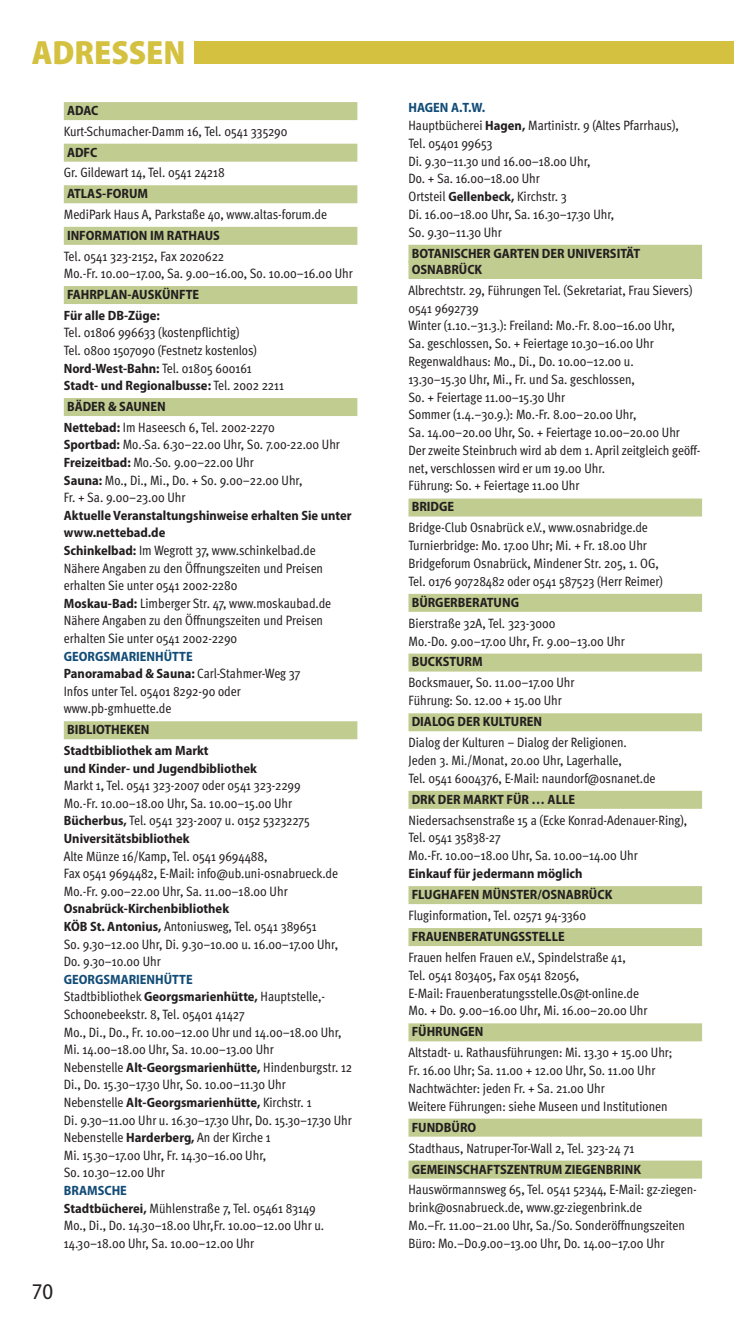
<style>
.page{position:relative;width:734px;height:1340px;background:#fff}
.page>*{position:absolute;margin:0;border:0;box-sizing:border-box;transform-origin:0 0}
.t1{font:900 semi-condensed 33.75px "Myriad Pro";color:#d4c140}
.t2{font:semi-condensed 22.5px "Myriad Pro";color:#231f20}
.t3{font:13.5px/17.6px "Meta Cond";color:#231f20}
.t4{font:700 semi-condensed 13.5px/20.7px "Myriad Pro";color:#231f20}
.s1{font-family:"Myriad Pro";font-weight:700;font-stretch:semi-condensed}
.s2{font-family:"Myriad Pro";font-weight:700;font-stretch:semi-condensed;color:#124c77}
</style>
<div class="page">
<div style="left:64px;top:102px;width:293px;height:18px;background:#c1cc91"></div>
<div style="left:64px;top:144px;width:293px;height:18px;background:#c1cc91"></div>
<div style="left:64px;top:185px;width:293px;height:18px;background:#c1cc91"></div>
<div style="left:64px;top:227px;width:293px;height:18px;background:#c1cc91"></div>
<div style="left:64px;top:286px;width:293px;height:18px;background:#c1cc91"></div>
<div style="left:64px;top:398px;width:293px;height:18px;background:#c1cc91"></div>
<div style="left:64px;top:721px;width:293px;height:18px;background:#c1cc91"></div>
<div style="left:408px;top:245px;width:294px;height:18px;background:#c1cc91"></div>
<div style="left:408px;top:261px;width:294px;height:18px;background:#c1cc91"></div>
<div style="left:408px;top:498px;width:294px;height:18px;background:#c1cc91"></div>
<div style="left:408px;top:594px;width:294px;height:18px;background:#c1cc91"></div>
<div style="left:408px;top:653px;width:294px;height:18px;background:#c1cc91"></div>
<div style="left:408px;top:713px;width:294px;height:18px;background:#c1cc91"></div>
<div style="left:408px;top:790px;width:294px;height:18px;background:#c1cc91"></div>
<div style="left:408px;top:886px;width:294px;height:18px;background:#c1cc91"></div>
<div style="left:408px;top:928px;width:294px;height:18px;background:#c1cc91"></div>
<div style="left:408px;top:1023px;width:294px;height:18px;background:#c1cc91"></div>
<div style="left:408px;top:1118px;width:294px;height:18px;background:#c1cc91"></div>
<div style="left:408px;top:1160px;width:294px;height:18px;background:#c1cc91"></div>
<div style="left:195px;top:41px;width:538px;height:23px;background:#d4c140"></div>
<p class="t1" style="left:32px;top:32px;width:155px">ADRESSEN</p>
<p class="t3" style="left:64px;top:101px;width:265px;line-height:20.7px"><span class="s1">ADAC<br></span>Kurt-Schumacher-Damm 16, Tel. 0541 335290<br><span class="s1">ADFC<br></span>Gr. Gildewart 14, Tel. 0541 24218<br><span class="s1">ATLAS-FORUM<br></span>MediPark Haus A, Parkstaße 40, www.altas-forum.de<br><span class="s1">INFORMATION IM RATHAUS<br></span>Tel. 0541 323-2152, Fax 2020622</p>
<p class="t3" style="left:64px;top:264px;width:290px;line-height:20.7px">Mo.-Fr. 10.00–17.00, Sa. 9.00–16.00, So. 10.00–16.00 Uhr<br><span class="s1">FAHRPLAN-AUSKÜNFTE<br>Für alle DB-Züge:</span></p>
<p class="t3" style="left:64px;top:325px;width:222px">Tel. 01806 996633 (kostenpflichtig)<br>Tel. 0800 1507090 (Festnetz kostenlos)<br><span class="s1">Nord-West-Bahn:</span> Tel. 01805 600161<br><span class="s1">Stadt- und Regionalbusse:</span> Tel. 2002 2211</p>
<p class="t3" style="left:64px;top:397px;width:212px;line-height:20.7px"><span class="s1">BÄDER &amp; SAUNEN<br>Nettebad:</span> Im Haseesch 6, Tel. 2002-2270</p>
<p class="t3" style="left:64px;top:437px;width:289px"><span class="s1">Sportbad:</span> Mo.-Sa. 6.30–22.00 Uhr, So. 7.00-22.00 Uhr <span class="s1">Freizeitbad:</span> Mo.-So. 9.00–22.00 Uhr<br><span class="s1">Sauna:</span> Mo., Di., Mi., Do. + So. 9.00–22.00 Uhr,<br>Fr. + Sa. 9.00–23.00 Uhr<br><span class="s1">Aktuelle Veranstaltungshinweise erhalten Sie unter www.nettebad.de<br>Schinkelbad:</span> Im Wegrott 37, www.schinkelbad.de Nähere Angaben zu den Öffnungszeiten und Preisen erhalten Sie unter 0541 2002-2280<br><span class="s1">Moskau-Bad:</span> Limberger Str. 47, www.moskaubad.de Nähere Angaben zu den Öffnungszeiten und Preisen erhalten Sie unter 0541 2002-2290<br><span class="s2">GEORGSMARIENHÜTTE<br></span><span class="s1">Panoramabad &amp; Sauna:</span> Carl-Stahmer-Weg 37<br>Infos unter Tel. 05401 8292-90 oder www.pb-gmhuette.de</p>
<p class="t4" style="left:64px;top:720px;width:146px">BIBLIOTHEKEN<br>Stadtbibliothek am Markt</p>
<p class="t3" style="left:64px;top:760px;width:290px"><span class="s1">und Kinder- und Jugendbibliothek<br></span>Markt 1, Tel. 0541 323-2007 oder 0541 323-2299<br>Mo.-Fr. 10.00–18.00 Uhr, Sa. 10.00–15.00 Uhr <span class="s1">Bücherbus,</span> Tel. 0541 323-2007 u. 0152 53232275<br><span class="s1">Universitätsbibliothek<br></span>Alte Münze 16/Kamp, Tel. 0541 9694488,<br>Fax 0541 9694482, E-Mail: info@ub.uni-osnabrueck.de Mo.-Fr. 9.00–22.00 Uhr, Sa. 11.00–18.00 Uhr <span class="s1">Osnabrück-Kirchenbibliothek<br>KÖB St. Antonius,</span> Antoniusweg, Tel. 0541 389651<br>So. 9.30–12.00 Uhr, Di. 9.30–10.00 u. 16.00–17.00 Uhr, Do. 9.30–10.00 Uhr<br><span class="s2">GEORGSMARIENHÜTTE<br></span>Stadtbibliothek <span class="s1">Georgsmarienhütte,</span> Hauptstelle, - Schoonebeekstr. 8, Tel. 05401 41427<br>Mo., Di., Do., Fr. 10.00–12.00 Uhr und 14.00–18.00 Uhr, Mi. 14.00–18.00 Uhr, Sa. 10.00–13.00 Uhr<br>Nebenstelle <span class="s1">Alt-Georgsmarienhütte,</span> Hindenburgstr. 12<br>Di., Do. 15.30–17.30 Uhr, So. 10.00–11.30 Uhr<br>Nebenstelle <span class="s1">Alt-Georgsmarienhütte,</span> Kirchstr. 1<br>Di. 9.30–11.00 Uhr u. 16.30–17.30 Uhr, Do. 15.30–17.30 Uhr Nebenstelle <span class="s1">Harderberg,</span> An der Kirche 1<br>Mi. 15.30–17.00 Uhr, Fr. 14.30–16.00 Uhr,<br>So. 10.30–12.00 Uhr<br><span class="s2">BRAMSCHE<br></span><span class="s1">Stadtbücherei,</span> Mühlenstraße 7, Tel. 05461 83149<br>Mo., Di., Do. 14.30–18.00 Uhr,Fr. 10.00–12.00 Uhr u.<br>14.30–18.00 Uhr, Sa. 10.00–12.00 Uhr</p>
<p class="t2" style="left:32px;top:1283px;width:23px">70</p>
<p class="t3" style="left:408px;top:100px;width:272px"><span class="s2">HAGEN A.T.W.<br></span>Hauptbücherei <span class="s1">Hagen,</span> Martinistr. 9 (Altes Pfarrhaus),<br>Tel. 05401 99653<br>Di. 9.30–11.30 und 16.00–18.00 Uhr,<br>Do. + Sa. 16.00–18.00 Uhr<br>Ortsteil <span class="s1">Gellenbeck,</span> Kirchstr. 3<br>Di. 16.00–18.00 Uhr, Sa. 16.30–17.30 Uhr,<br>So. 9.30–11.30 Uhr</p>
<p class="t4" style="left:411px;top:246px;width:230px;line-height:16.2px">BOTANISCHER GARTEN DER UNIVERSITÄT<br>OSNABRÜCK</p>
<p class="t3" style="left:408px;top:282px;width:293px">Albrechtstr. 29, Führungen Tel. (Sekretariat, Frau Sievers)<br>0541 9692739<br>Winter (1.10.–31.3.): Freiland: Mo.-Fr. 8.00–16.00 Uhr,<br>Sa. geschlossen, So. + Feiertage 10.30–16.00 Uhr Regenwaldhaus: Mo., Di., Do. 10.00–12.00 u.<br>13.30–15.30 Uhr, Mi., Fr. und Sa. geschlossen,<br>So. + Feiertage 11.00–15.30 Uhr<br>Sommer (1.4.–30.9.): Mo.-Fr. 8.00–20.00 Uhr,<br>Sa. 14.00–20.00 Uhr, So. + Feiertage 10.00–20.00 Uhr Der zweite Steinbruch wird ab dem 1. April zeitgleich geöff&shy;net, verschlossen wird er um 19.00 Uhr.<br>Führung: So. + Feiertage 11.00 Uhr</p>
<p class="t3" style="left:408px;top:497px;width:241px;line-height:20.9px"><span class="s1">BRIDGE<br></span>Bridge-Club Osnabrück e.V., www.osnabridge.de</p>
<p class="t3" style="left:408px;top:537px;width:256px">Turnierbridge: Mo. 17.00 Uhr; Mi. + Fr. 18.00 Uhr<br>Bridgeforum Osnabrück, Mindener Str. 205, 1. OG,<br>Tel. 0176 90728482 oder 0541 587523 (Herr Reimer)</p>
<p class="t3" style="left:408px;top:592px;width:148px;line-height:20.9px"><span class="s1">BÜRGERBERATUNG<br></span>Bierstraße 32A, Tel. 323-3000</p>
<p class="t3" style="left:408px;top:631px;width:218px;line-height:20.9px">Mo.-Do. 9.00–17.00 Uhr, Fr. 9.00–13.00 Uhr<br><span class="s1">BUCKSTURM<br></span>Bocksmauer, So. 11.00–17.00 Uhr</p>
<p class="t3" style="left:408px;top:691px;width:220px;line-height:20.9px">Führung: So. 12.00 + 15.00 Uhr<br><span class="s1">DIALOG DER KULTUREN<br></span>Dialog der Kulturen – Dialog der Religionen.</p>
<p class="t3" style="left:408px;top:752px;width:248px">Jeden 3. Mi./Monat, 20.00 Uhr, Lagerhalle,<br>Tel. 0541 6004376, E-Mail: naundorf@osnanet.de</p>
<p class="t3" style="left:408px;top:789px;width:280px;line-height:20.9px"><span class="s1">DRK DER MARKT FÜR … ALLE<br></span>Niedersachsenstraße 15 a (Ecke Konrad-Adenauer-Ring),</p>
<p class="t3" style="left:408px;top:830px;width:231px">Tel. 0541 35838-27<br>Mo.-Fr. 10.00–18.00 Uhr, Sa. 10.00–14.00 Uhr<br><span class="s1">Einkauf für jedermann möglich</span></p>
<p class="t3" style="left:408px;top:884px;width:219px;line-height:20.9px"><span class="s1">FLUGHAFEN MÜNSTER/OSNABRÜCK </span>Fluginformation, Tel. 02571 94-3360<br><span class="s1">FRAUENBERATUNGSSTELLE<br></span>Frauen helfen Frauen e.V., Spindelstraße 41,</p>
<p class="t3" style="left:408px;top:967px;width:240px">Tel. 0541 803405, Fax 0541 82056,<br>E-Mail: Frauenberatungsstelle.Os@t-online.de<br>Mo. + Do. 9.00–16.00 Uhr, Mi. 16.00–20.00 Uhr</p>
<p class="t3" style="left:408px;top:1022px;width:265px;line-height:20.9px"><span class="s1">FÜHRUNGEN<br></span>Altstadt- u. Rathausführungen: Mi. 13.30 + 15.00 Uhr;</p>
<p class="t3" style="left:408px;top:1062px;width:260px">Fr. 16.00 Uhr; Sa. 11.00 + 12.00 Uhr, So. 11.00 Uhr<br>Nachtwächter: jeden Fr. + Sa. 21.00 Uhr<br>Weitere Führungen: siehe Museen und Institutionen</p>
<p class="t3" style="left:408px;top:1117px;width:290px;line-height:20.9px"><span class="s1">FUNDBÜRO<br></span>Stadthaus, Natruper-Tor-Wall 2, Tel. 323-24 71<br><span class="s1">GEMEINSCHAFTSZENTRUM ZIEGENBRINK </span>Hauswörmannsweg 65, Tel. 0541 52344, E-Mail: gz-ziegen-</p>
<p class="t3" style="left:408px;top:1199px;width:278px">brink@osnabrueck.de, www.gz-ziegenbrink.de<br>Mo.–Fr. 11.00–21.oo Uhr, Sa./So. Sonderöffnungszeiten<br>Büro: Mo.–Do.9.00–13.00 Uhr, Do. 14.00–17.00 Uhr</p>
</div>
